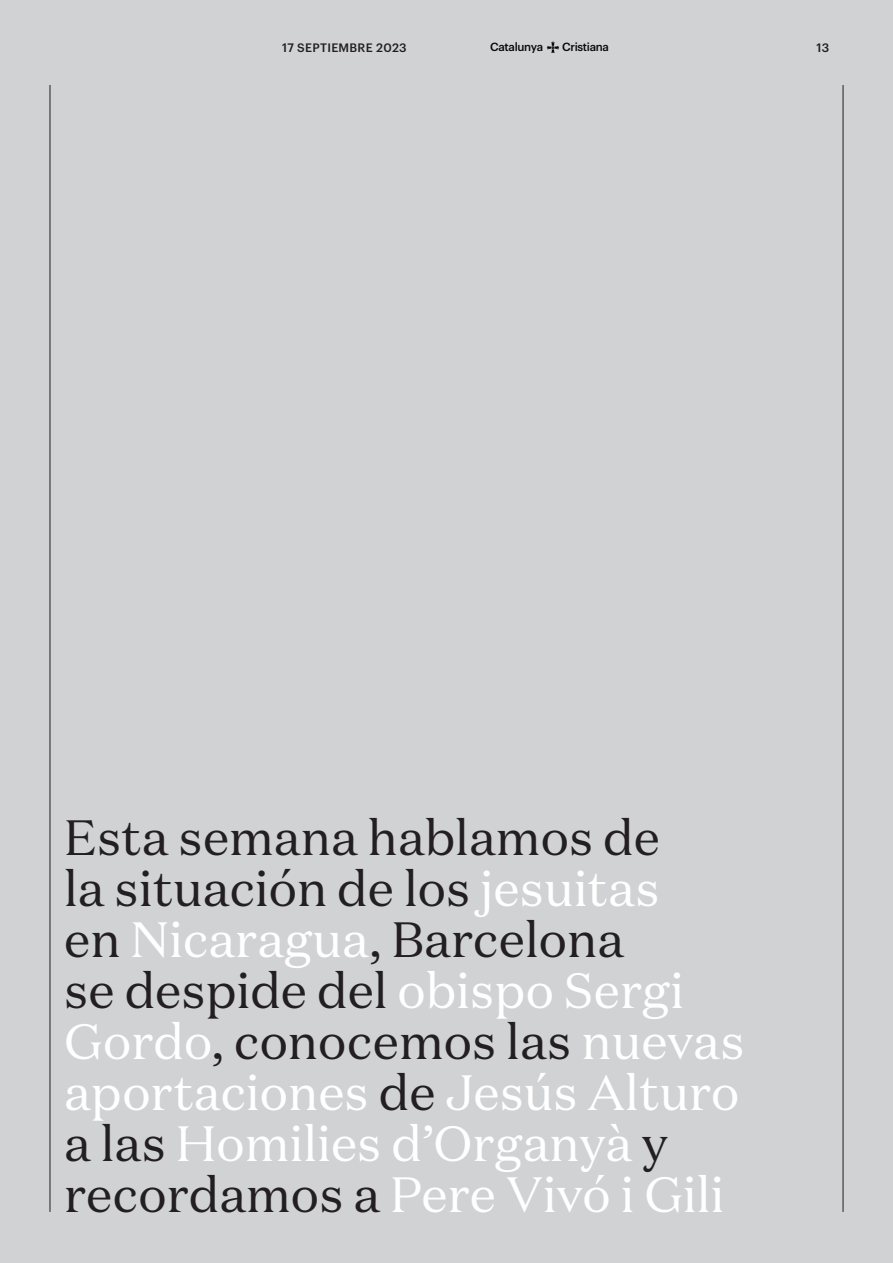
<style>
.page{position:relative;width:893px;height:1263px;background:#d1d2d4}
.page>*{position:absolute;margin:0;border:0;box-sizing:border-box;transform-origin:0 0}
.t1{font:49.5px/51px "Domaine Text";color:#fff}
.t2{font:500 12px "Graphik";letter-spacing:.025em;color:#231f20}
.t3{font:500 11.55px "Graphik";letter-spacing:-.03em;color:#07090c}
.s1{color:#231f20}
</style>
<div class="page">
<hr style="left:843px;top:85px;width:1px;height:1127px;background:#231f20">
<svg style="left:547px;top:42px;width:12px;height:11px"></svg>
<hr style="left:50px;top:85px;width:1px;height:1127px;background:#231f20">
<p class="t2" style="left:282px;top:38px;width:126px">17 SEPTIEMBRE 2023</p>
<p class="t3" style="left:490px;top:38px;width:54px">Catalunya</p>
<p class="t3" style="left:562px;top:38px;width:48px">Cristiana</p>
<p class="t2" style="left:816px;top:38px;width:14px">13</p>
<p class="t1" style="left:64px;top:811px;width:682px"><span class="s1">Esta semana hablamos de<br>la situación de los</span> jesuitas<br><span class="s1">en</span> Nicaragua<span class="s1">, Barcelona<br>se despide del</span> obispo Sergi<br>Gordo<span class="s1">, conocemos las</span> nuevas aportaciones <span class="s1">de</span> Jesús Alturo <span class="s1">a las</span> Homilies d’Organyà <span class="s1">y recordamos a</span> Pere Vivó i Gili</p>
</div>
